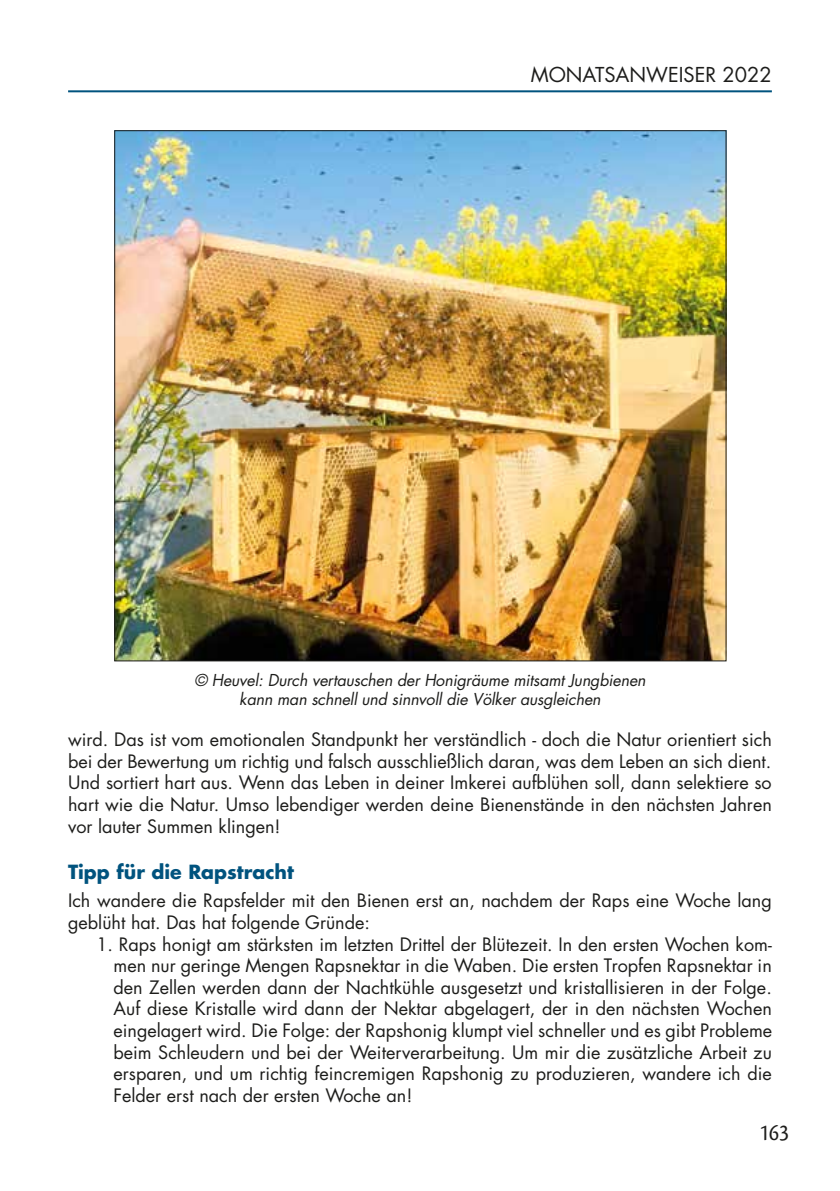
<style>
.page{position:relative;width:840px;height:1191px;background:#fff}
.page>*{position:absolute;margin:0;border:0;box-sizing:border-box;transform-origin:0 0}
.t1{font:24px "Cronos MM 408 12";color:#1d1d1b;scale:.89 1}
.t2{font:20px "Futura";color:#1d1d1b}
.t3{font:700 19px "Futura";color:#00537e}
.t4{font:18px/21.6px "Futura";color:#1d1d1b;text-align:justify}
.t5{font:italic 16px/19.2px "Futura";letter-spacing:-.01em;color:#1d1d1b;text-align:center}
</style>
<div class="page">
<hr style="left:68px;top:90px;width:703px;height:2px;background:#00537e">
<img style="left:116px;top:132px;width:608px;height:527px">
<p class="t2" style="left:530px;top:62px;width:242px">MONATSANWEISER 2022</p>
<p class="t5" style="left:194px;top:670px;width:452px">© Heuvel: Durch vertauschen der Honigräume mitsamt Jungbienen kann man schnell und sinnvoll die Völker ausgleichen</p>
<p class="t4" style="left:68px;top:729px;width:705px">wird. Das ist vom emotionalen Standpunkt her verständlich - doch die Natur orientiert sich bei der Bewertung um richtig und falsch ausschließlich daran, was dem Leben an sich dient.<br>Und sortiert hart aus. Wenn das Leben in deiner Imkerei aufblühen soll, dann selektiere so hart wie die Natur. Umso lebendiger werden deine Bienenstände in den nächsten Jahren vor lauter Summen klingen!</p>
<p class="t3" style="left:68px;top:859px;width:227px">Tipp für die Rapstracht</p>
<p class="t4" style="left:68px;top:890px;width:704px">Ich wandere die Rapsfelder mit den Bienen erst an, nachdem der Raps eine Woche lang geblüht hat. Das hat folgende Gründe:</p>
<p class="t4" style="left:113px;top:933px;width:659px;text-indent:-17px">1. Raps honigt am stärksten im letzten Drittel der Blütezeit. In den ersten Wochen kom&shy;men nur geringe Mengen Rapsnektar in die Waben. Die ersten Tropfen Rapsnektar in den Zellen werden dann der Nachtkühle ausgesetzt und kristallisieren in der Folge.<br>Auf diese Kristalle wird dann der Nektar abgelagert, der in den nächsten Wochen eingelagert wird. Die Folge: der Rapshonig klumpt viel schneller und es gibt Probleme beim Schleudern und bei der Weiterverarbeitung. Um mir die zusätzliche Arbeit zu ersparen, und um richtig feincremigen Rapshonig zu produzieren, wandere ich die Felder erst nach der ersten Woche an!</p>
<h1 class="t1" style="left:759px;top:1120px;width:35px">163</h1>
</div>
